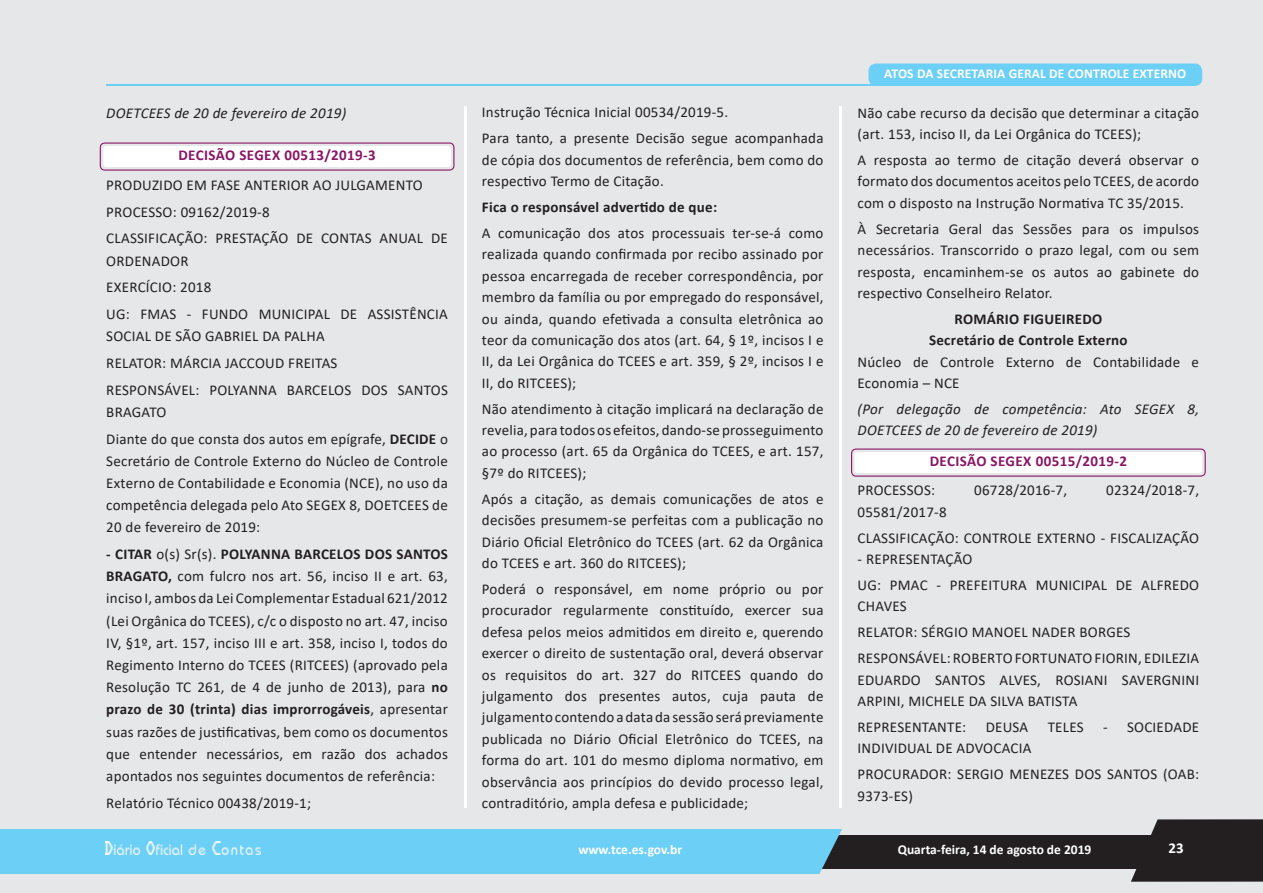
<style>
.page{position:relative;width:1263px;height:893px;background:#e6e7e9}
.page>*{position:absolute;margin:0;border:0;box-sizing:border-box;transform-origin:0 0}
.t1{font:15px/21.5px "Calibri";letter-spacing:.015em;color:#231f20}
.t2{font:italic 15px/21.5px "Calibri";letter-spacing:.015em;color:#231f20}
.t3{font:700 15px/21.5px "Calibri";letter-spacing:.015em;color:#231f20;text-align:center}
.t4{font:700 15px "Calibri";letter-spacing:.025em;color:#891765}
.t5{font:700 15px "Calibri";color:#fff}
.t6{font:700 13.5px "Calibri";color:#fff}
.s1{font-weight:700}
</style>
<div class="page">
<svg style="left:1131px;top:819px;width:132px;height:63px;background:#3b3738"></svg>
<div style="left:804px;top:835px;width:459px;height:33px;background:#231f20"></div>
<hr style="left:465px;top:106px;width:2px;height:702px;background:#fff">
<hr style="left:839px;top:106px;width:3px;height:702px;background:#fff">
<div style="left:0;top:829px;width:842px;height:45px;background:#6bcff6"></div>
<div style="left:868px;top:64px;width:334px;height:22px;background:#6bcff6;border-radius:8px"></div>
<hr style="left:106px;top:85px;width:926px;height:1px;background:#6bcff6">
<img style="left:105px;top:842px;width:156px;height:13px">
<svg style="left:100px;top:142px;width:354px;height:29px;background:#f0e6ed"></svg>
<svg style="left:851px;top:448px;width:355px;height:29px;background:#efe6ed"></svg>
<p class="t2" style="left:106px;top:101px;width:241px">DOETCEES de 20 de fevereiro de 2019)</p>
<p class="t4" style="left:178px;top:145px;width:199px">DECISÃO SEGEX 00513/2019-3</p>
<p class="t1" style="left:106px;top:171px;width:343px;line-height:26.7px">PRODUZIDO EM FASE ANTERIOR AO JULGAMENTO<br>PROCESSO: 09162/2019-8<br>CLASSIFICAÇÃO: PRESTAÇÃO DE CONTAS ANUAL DE</p>
<p class="t1" style="left:106px;top:247px;width:343px;line-height:26.7px">ORDENADOR<br>EXERCÍCIO: 2018<br>UG: FMAS - FUNDO MUNICIPAL DE ASSISTÊNCIA</p>
<p class="t1" style="left:106px;top:322px;width:343px;line-height:26.7px">SOCIAL DE SÃO GABRIEL DA PALHA<br>RELATOR: MÁRCIA JACCOUD FREITAS<br>RESPONSÁVEL: POLYANNA BARCELOS DOS SANTOS</p>
<p class="t1" style="left:106px;top:398px;width:343px;line-height:26.7px">BRAGATO<br>Diante do que consta dos autos em epígrafe, <span class="s1">DECIDE</span> o</p>
<p class="t1" style="left:106px;top:449px;width:343px;line-height:22.2px;text-align:justify">Secretário de Controle Externo do Núcleo de Controle Externo de Contabilidade e Economia (NCE), no uso da competência delegada pelo Ato SEGEX 8, DOETCEES de 20 de fevereiro de 2019:</p>
<p class="t1" style="left:106px;top:543px;width:343px;line-height:22.2px;text-align:justify"><span class="s1">- CITAR</span> o(s) Sr(s). <span class="s1">POLYANNA BARCELOS DOS SANTOS BRAGATO,</span> com fulcro nos art. 56, inciso II e art. 63, inciso I, ambos da Lei Complementar Estadual 621/2012 (Lei Orgânica do TCEES), c/c o disposto no art. 47, inciso IV, §1º, art. 157, inciso III e art. 358, inciso I, todos do Regimento Interno do TCEES (RITCEES) (aprovado pela Resolução TC 261, de 4 de junho de 2013), para <span class="s1">no prazo de 30 (trinta) dias improrrogáveis</span>, apresentar suas razões de justificativas, bem como os documentos que entender necessários, em razão dos achados apontados nos seguintes documentos de referência:</p>
<p class="t1" style="left:106px;top:792px;width:206px">Relatório Técnico 00438/2019-1;</p>
<p class="t1" style="left:482px;top:99px;width:343px;line-height:26px">Instrução Técnica Inicial 00534/2019-5.<br>Para tanto, a presente Decisão segue acompanhada</p>
<p class="t1" style="left:482px;top:149px;width:343px">de cópia dos documentos de referência, bem como do respectivo Termo de Citação.</p>
<p class="t3" style="left:482px;top:196px;width:237px">Fica o responsável advertido de que:</p>
<p class="t1" style="left:482px;top:222px;width:343px;text-align:justify">A comunicação dos atos processuais ter-se-á como realizada quando confirmada por recibo assinado por pessoa encarregada de receber correspondência, por membro da família ou por empregado do responsável, ou ainda, quando efetivada a consulta eletrônica ao teor da comunicação dos atos (art. 64, § 1º, incisos I e II, da Lei Orgânica do TCEES e art. 359, § 2º, incisos I e II, do RITCEES);</p>
<p class="t1" style="left:482px;top:398px;width:343px;text-align:justify">Não atendimento à citação implicará na declaração de revelia, para todos os efeitos, dando-se prosseguimento ao processo (art. 65 da Orgânica do TCEES, e art. 157, §7º do RITCEES);</p>
<p class="t1" style="left:482px;top:488px;width:343px;text-align:justify">Após a citação, as demais comunicações de atos e decisões presumem-se perfeitas com a publicação no Diário Oficial Eletrônico do TCEES (art. 62 da Orgânica do TCEES e art. 360 do RITCEES);</p>
<p class="t1" style="left:482px;top:578px;width:343px;text-align:justify">Poderá o responsável, em nome próprio ou por procurador regularmente constituído, exercer sua defesa pelos meios admitidos em direito e, querendo exercer o direito de sustentação oral, deverá observar os requisitos do art. 327 do RITCEES quando do julgamento dos presentes autos, cuja pauta de julgamento contendo a data da sessão será previamente publicada no Diário Oficial Eletrônico do TCEES, na forma do art. 101 do mesmo diploma normativo, em observância aos princípios do devido processo legal, contraditório, ampla defesa e publicidade;</p>
<p class="t6" style="left:578px;top:840px;width:105px">www.tce.es.gov.br</p>
<p class="t6" style="left:884px;top:64px;width:304px">ATOS DA SECRETARIA GERAL DE CONTROLE EXTERNO</p>
<p class="t1" style="left:857px;top:101px;width:343px">Não cabe recurso da decisão que determinar a citação (art. 153, inciso II, da Lei Orgânica do TCEES);</p>
<p class="t1" style="left:857px;top:149px;width:343px;text-align:justify">A resposta ao termo de citação deverá observar o formato dos documentos aceitos pelo TCEES, de acordo com o disposto na Instrução Normativa TC 35/2015.</p>
<p class="t1" style="left:857px;top:218px;width:343px;text-align:justify">À Secretaria Geral das Sessões para os impulsos necessários. Transcorrido o prazo legal, com ou sem resposta, encaminhem-se os autos ao gabinete do respectivo Conselheiro Relator.</p>
<p class="t3" style="left:929px;top:308px;width:200px">ROMÁRIO FIGUEIREDO<br>Secretário de Controle Externo</p>
<p class="t1" style="left:857px;top:351px;width:343px">Núcleo de Controle Externo de Contabilidade e<br>Economia – NCE</p>
<p class="t2" style="left:857px;top:398px;width:343px">(Por delegação de competência: Ato SEGEX 8,<br>DOETCEES de 20 de fevereiro de 2019)</p>
<p class="t4" style="left:930px;top:451px;width:199px">DECISÃO SEGEX 00515/2019-2</p>
<p class="t1" style="left:857px;top:479px;width:79px">PROCESSOS:</p>
<p class="t1" style="left:974px;top:479px;width:95px">06728/2016-7,</p>
<p class="t1" style="left:1106px;top:479px;width:95px">02324/2018-7,</p>
<p class="t1" style="left:857px;top:498px;width:343px;line-height:26px">05581/2017-8<br>CLASSIFICAÇÃO: CONTROLE EXTERNO - FISCALIZAÇÃO</p>
<p class="t1" style="left:857px;top:546px;width:343px;line-height:26px">- REPRESENTAÇÃO<br>UG: PMAC - PREFEITURA MUNICIPAL DE ALFREDO</p>
<p class="t1" style="left:857px;top:593px;width:343px;line-height:26px">CHAVES<br>RELATOR: SÉRGIO MANOEL NADER BORGES<br>RESPONSÁVEL: ROBERTO FORTUNATO FIORIN, EDILEZIA</p>
<p class="t1" style="left:857px;top:669px;width:343px">EDUARDO SANTOS ALVES, ROSIANI SAVERGNINI<br>ARPINI, MICHELE DA SILVA BATISTA</p>
<p class="t1" style="left:857px;top:716px;width:110px">REPRESENTANTE:</p>
<p class="t1" style="left:986px;top:716px;width:44px">DEUSA</p>
<p class="t1" style="left:1048px;top:716px;width:37px">TELES</p>
<p class="t1" style="left:1103px;top:716px;width:98px">- SOCIEDADE</p>
<p class="t1" style="left:857px;top:735px;width:343px;line-height:26px">INDIVIDUAL DE ADVOCACIA<br>PROCURADOR: SERGIO MENEZES DOS SANTOS (OAB:</p>
<p class="t1" style="left:857px;top:785px;width:57px">9373-ES)</p>
<p class="t6" style="left:898px;top:840px;width:195px">Quarta-feira, 14 de agosto de 2019</p>
<p class="t5" style="left:1168px;top:837px;width:17px">23</p>
</div>
